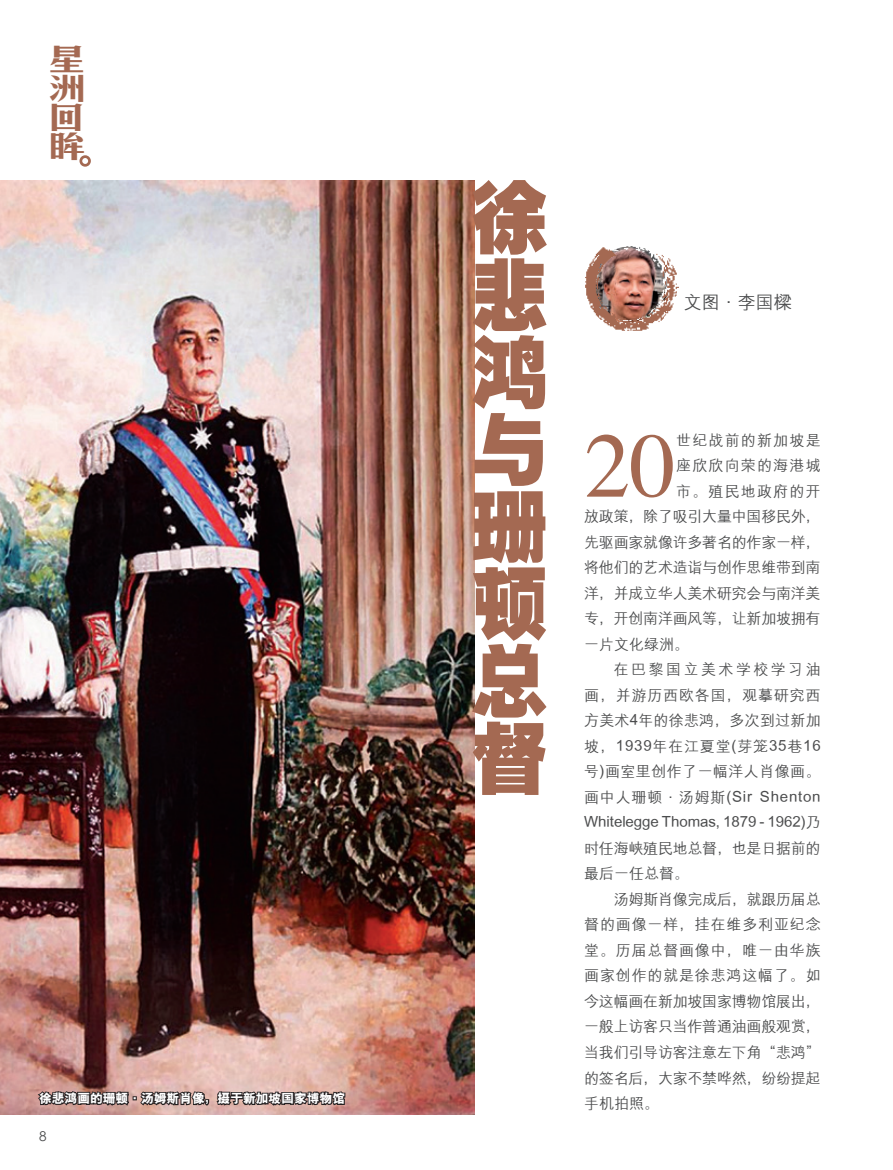
<style>
.page{position:relative;width:893px;height:1170px;background:#fff}
.page>*{position:absolute;margin:0;border:0;box-sizing:border-box;transform-origin:0 0}
.Text{font:92.1px "Times";color:#a46952}
.Headline{font:77.25px/77.1px "Heiti EG Ultra GB";color:#a46952}
.t1{font:700 30.6px/29px "C Hei 3 GB";color:#a46952;text-align:justify;scale:1.22 1}
.Writer{font:500 18px "M Hei GB";color:#4b4c4d}
.Text-2{font:500 15px/25.5px "M Hei GB";letter-spacing:-.015em;color:#4b4c4d;text-align:justify}
.Text-3{font:500 15px "M Hei GB";letter-spacing:.08em;color:#4b4c4d}
.t2{font:13.5px "Century Gothic";color:#4b4c4d}
.Caption_white{font:800 12.75px "M Hei GB";color:#fff}
.s1{font-family:"M Hei"}
</style>
<div class="page">
<img style="left:0;top:180px;width:474px;height:934px">
<img style="left:585px;top:246px;width:93px;height:85px">
<svg style="left:35px;top:1043px;width:311px;height:72px;background:#b48e88"></svg>
<div style="left:79px;top:155px;width:12px;height:12px;border:3px solid #a46952;border-radius:50%"></div>
<p class="t1" style="left:48px;top:47px;width:32px">星洲回眸</p>
<p class="Caption_white" style="left:39px;top:1091px;width:308px">徐悲鸿画的珊顿·汤姆斯肖像，摄于新加坡国家博物馆</p>
<p class="t2" style="left:39px;top:1127px;width:9px">8</p>
<p class="Headline" style="left:471px;top:179px;width:79px">徐</p>
<p class="Headline" style="left:471px;top:256px;width:79px">悲</p>
<p class="Headline" style="left:471px;top:333px;width:79px">鸿</p>
<p class="Headline" style="left:471px;top:410px;width:79px">与</p>
<p class="Headline" style="left:471px;top:488px;width:79px">珊</p>
<p class="Headline" style="left:471px;top:565px;width:79px">顿</p>
<p class="Headline" style="left:471px;top:642px;width:79px">总督</p>
<p class="Writer" style="left:684px;top:293px;width:110px">文图·李国<span class="s1">樑</span></p>
<p class="Text" style="left:584px;top:379px;width:94px">20</p>
<p class="Text-3" style="left:676px;top:432px;width:146px">世纪战前的新加坡是</p>
<p class="Text-3" style="left:676px;top:458px;width:146px">座欣欣向荣的海港城</p>
<p class="Text-3" style="left:676px;top:483px;width:146px">市。殖民地政府的开</p>
<p class="Text-2" style="left:584px;top:504px;width:238px">放政策，除了吸引大量中国移民外，</p>
<p class="Text-2" style="left:584px;top:529px;width:238px">先驱画家就像许多著名的作家一样，</p>
<p class="Text-2" style="left:584px;top:555px;width:238px">将他们的艺术造诣与创作思维带到南</p>
<p class="Text-2" style="left:584px;top:580px;width:238px">洋，并成立华人美术研究会与南洋美</p>
<p class="Text-2" style="left:584px;top:606px;width:238px">专，开创南洋画风等，让新加坡拥有</p>
<p class="Text-2" style="left:584px;top:631px;width:106px">一片文化绿洲。</p>
<p class="Text-2" style="left:584px;top:657px;width:238px;text-indent:30px">在巴黎国立美术学校学习油画，并游历西欧各国，观摹研究西方美术4年的徐悲鸿，多次到过新加坡，1939年在江夏堂(芽笼35巷16号)画室里创作了一幅洋人肖像画。画中人珊顿·汤姆斯(Sir Shenton Whitelegge Thomas, 1879 - 1962)乃时任海峡殖民地总督，也是日据前的最后一任总督。</p>
<p class="Text-2" style="left:584px;top:886px;width:238px;text-indent:30px">汤姆斯肖像完成后，就跟历届总督的画像一样，挂在维多利亚纪念堂。历届总督画像中，唯一由华族画家创作的就是徐悲鸿这幅了。如今这幅画在新加坡国家博物馆展出，一般上访客只当作普通油画般观赏，当我们引导访客注意左下角“悲鸿”的签名后，大家不禁哗然，纷纷提起手机拍照。</p>
</div>
